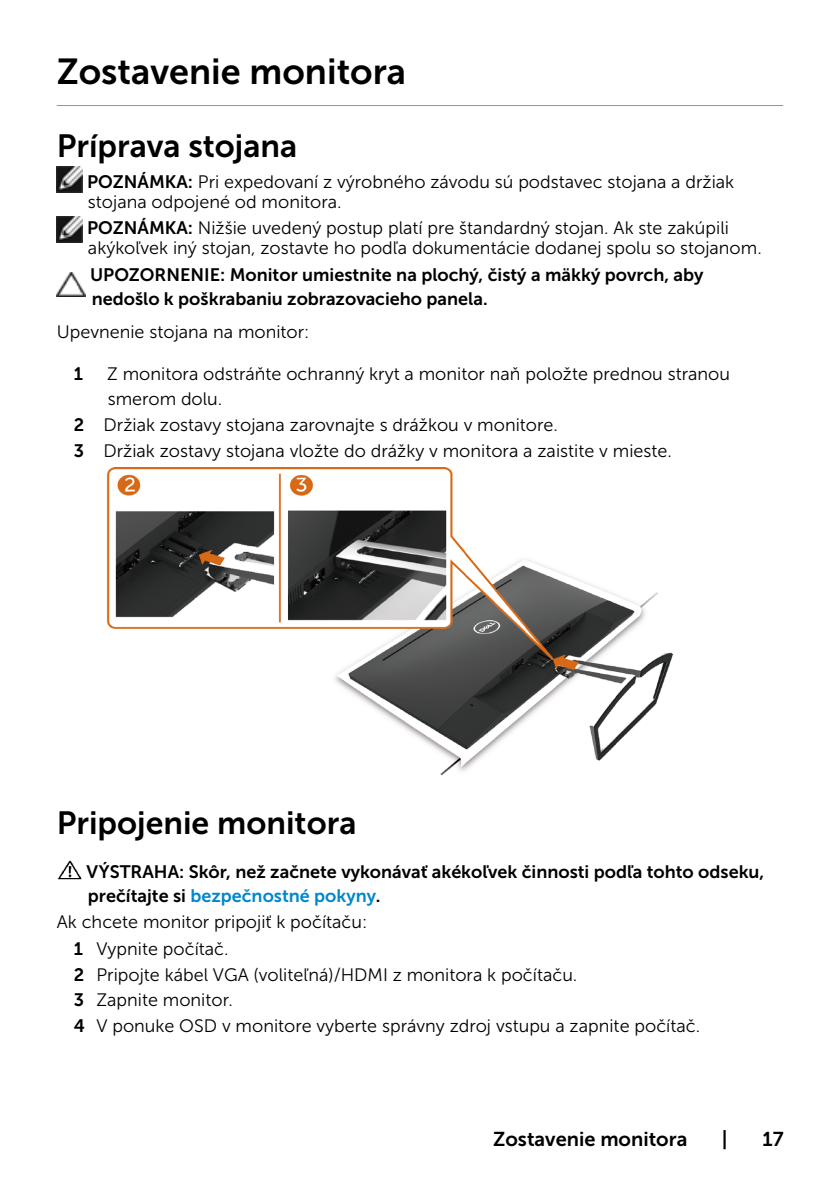
<style>
.page{position:relative;width:840px;height:1191px;background:#fff}
.page>*{position:absolute;margin:0;border:0;box-sizing:border-box;transform-origin:0 0}
.t1{font:36px "Museo Sans For Dell 700";color:#000}
.t2{font:32px "Museo Sans For Dell 700";color:#000}
.t3{font:20px "Museo Sans For Dell 700";color:#000}
.t4{font:18px/26px "Museo Sans For Dell 300";color:#000}
.t5{font:18px/24px "Museo Sans For Dell 700";color:#000}
.s1{font-family:"Museo Sans For Dell 700"}
.s2{color:#0087cb}
</style>
<div class="page">
<hr style="left:57px;top:105px;width:725px;height:1px;background:#939598">
<img style="left:57px;top:167px;width:25px;height:25px">
<img style="left:57px;top:217px;width:25px;height:25px">
<img style="left:57px;top:272px;width:29px;height:24px">
<img style="left:106px;top:467px;width:567px;height:309px">
<img style="left:57px;top:860px;width:25px;height:20px">
<h1 class="t1" style="left:57px;top:51px;width:351px">Zostavenie monitora</h1>
<h2 class="t2" style="left:57px;top:128px;width:242px">Príprava stojana</h2>
<p class="t4" style="left:87px;top:172px;width:648px;line-height:20px"><span class="s1">POZNÁMKA:</span> Pri expedovaní z výrobného závodu sú podstavec stojana a držiak stojana odpojené od monitora.</p>
<p class="t4" style="left:87px;top:218px;width:675px;line-height:20px"><span class="s1">POZNÁMKA:</span> Nižšie uvedený postup platí pre štandardný stojan. Ak ste zakúpili akýkoľvek iný stojan, zostavte ho podľa dokumentácie dodanej spolu so stojanom.</p>
<p class="t5" style="left:90px;top:263px;width:614px">UPOZORNENIE: Monitor umiestnite na plochý, čistý a mäkký povrch, aby nedošlo k poškrabaniu zobrazovacieho panela.</p>
<p class="t4" style="left:57px;top:319px;width:254px">Upevnenie stojana na monitor:</p>
<p class="t5" style="left:74px;top:361px;width:11px">1</p>
<p class="t4" style="left:107px;top:360px;width:624px">Z monitora odstráňte ochranný kryt a monitor naň položte prednou stranou</p>
<p class="t4" style="left:108px;top:386px;width:116px">smerom dolu.</p>
<p class="t4" style="left:74px;top:412px;width:485px"><span class="s1">2</span> Držiak zostavy stojana zarovnajte s drážkou v monitore.</p>
<p class="t4" style="left:74px;top:437px;width:599px"><span class="s1">3</span> Držiak zostavy stojana vložte do drážky v monitora a zaistite v mieste.</p>
<h2 class="t2" style="left:57px;top:805px;width:301px">Pripojenie monitora</h2>
<p class="t5" style="left:87px;top:860px;width:678px">VÝSTRAHA: Skôr, než začnete vykonávať akékoľvek činnosti podľa tohto odseku, prečítajte si <span class="s2">bezpečnostné pokyny</span>.</p>
<p class="t4" style="left:74px;top:908px;width:627px;text-indent:-17px">Ak chcete monitor pripojiť k počítaču:<br><span class="s1">1</span> Vypnite počítač.<br><span class="s1">2</span> Pripojte kábel VGA (voliteľná)/HDMI z monitora k počítaču.<br><span class="s1">3</span> Zapnite monitor.<br><span class="s1">4</span> V ponuke OSD v monitore vyberte správny zdroj vstupu a zapnite počítač.</p>
<p class="t3" style="left:493px;top:1127px;width:195px">Zostavenie monitora</p>
<p class="t3" style="left:721px;top:1127px;width:7px">|</p>
<p class="t3" style="left:762px;top:1127px;width:23px">17</p>
</div>
